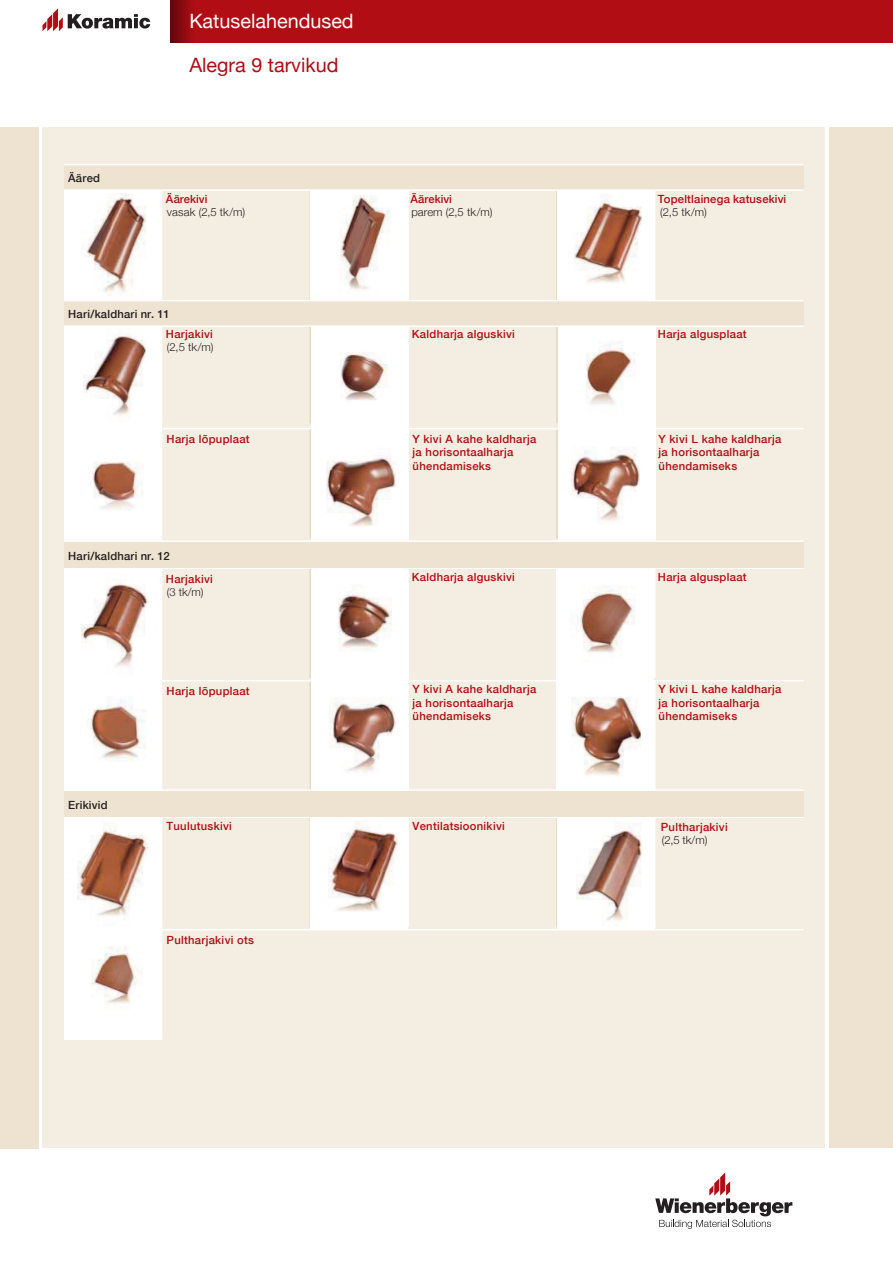
<style>
.page{position:relative;width:893px;height:1263px;background:#fff}
.page>*{position:absolute;margin:0;border:0;box-sizing:border-box;transform-origin:0 0}
.t1{font:19.8px "Helvetica Neue";color:#fff}
.t2{font:19.8px "Helvetica Neue";color:#b00d15}
.t3{font:500 11.25px/13.5px "Helvetica Neue";letter-spacing:.025em;color:#b00d15}
.t4{font:300 11.25px "Helvetica Neue";letter-spacing:.005em;color:#231f20}
.t5{font:500 11.25px "Helvetica Neue";letter-spacing:.02em;color:#231f20}
.t6{font:500 11.25px "Helvetica Neue";color:#b00d15}
</style>
<div class="page">
<div style="left:0;top:128px;width:38px;height:1021px;background:#ede3d0"></div>
<div style="left:42px;top:128px;width:783px;height:1020px;background:#f4eee2"></div>
<div style="left:829px;top:128px;width:64px;height:1020px;background:#ede3d0"></div>
<div style="left:557px;top:301px;width:247px;height:25px;background:#ede3d0"></div>
<div style="left:310px;top:301px;width:247px;height:25px;background:#ede3d0"></div>
<div style="left:64px;top:301px;width:246px;height:25px;background:#ede3d0"></div>
<div style="left:557px;top:165px;width:247px;height:25px;background:#ede3d0"></div>
<div style="left:310px;top:165px;width:247px;height:25px;background:#ede3d0"></div>
<div style="left:64px;top:165px;width:246px;height:25px;background:#ede3d0"></div>
<hr style="left:161px;top:191px;width:1px;height:109px;background:#fff">
<hr style="left:407px;top:191px;width:2px;height:109px;background:#fff">
<hr style="left:161px;top:327px;width:1px;height:96px;background:#fff">
<hr style="left:64px;top:164px;width:740px;height:1px;background:#fff">
<hr style="left:64px;top:189px;width:740px;height:2px;background:#fff">
<hr style="left:64px;top:300px;width:740px;height:1px;background:#fff">
<hr style="left:64px;top:325px;width:740px;height:2px;background:#fff">
<hr style="left:556px;top:191px;width:2px;height:109px;background:#e4d8bf">
<hr style="left:310px;top:327px;width:1px;height:96px;background:#e4d8bf">
<hr style="left:556px;top:327px;width:2px;height:96px;background:#e4d8bf">
<hr style="left:161px;top:429px;width:1px;height:109px;background:#fff">
<hr style="left:64px;top:428px;width:740px;height:1px;background:#fff">
<hr style="left:310px;top:429px;width:1px;height:109px;background:#e4d8bf">
<hr style="left:556px;top:429px;width:2px;height:109px;background:#e4d8bf">
<hr style="left:161px;top:569px;width:1px;height:109px;background:#fff">
<hr style="left:654px;top:569px;width:1px;height:109px;background:#fff">
<hr style="left:64px;top:540px;width:740px;height:2px;background:#fff">
<hr style="left:310px;top:569px;width:1px;height:109px;background:#e4d8bf">
<hr style="left:64px;top:567px;width:740px;height:2px;background:#fff">
<hr style="left:161px;top:681px;width:1px;height:109px;background:#fff">
<hr style="left:654px;top:681px;width:1px;height:109px;background:#fff">
<hr style="left:310px;top:681px;width:1px;height:109px;background:#e4d8bf">
<hr style="left:64px;top:680px;width:740px;height:1px;background:#fff">
<hr style="left:64px;top:789px;width:740px;height:2px;background:#fff">
<hr style="left:64px;top:816px;width:740px;height:2px;background:#fff">
<div style="left:557px;top:791px;width:247px;height:26px;background:#ede3d0"></div>
<div style="left:310px;top:791px;width:247px;height:26px;background:#ede3d0"></div>
<div style="left:64px;top:791px;width:246px;height:26px;background:#ede3d0"></div>
<hr style="left:161px;top:818px;width:1px;height:109px;background:#fff">
<hr style="left:407px;top:818px;width:2px;height:109px;background:#fff">
<hr style="left:310px;top:818px;width:1px;height:109px;background:#e4d8bf">
<hr style="left:556px;top:818px;width:2px;height:109px;background:#e4d8bf">
<hr style="left:161px;top:930px;width:1px;height:109px;background:#fff">
<hr style="left:64px;top:929px;width:740px;height:1px;background:#fff">
<div style="left:557px;top:542px;width:247px;height:26px;background:#ede3d0"></div>
<div style="left:310px;top:542px;width:247px;height:26px;background:#ede3d0"></div>
<div style="left:64px;top:542px;width:246px;height:26px;background:#ede3d0"></div>
<div style="left:171px;top:0;width:722px;height:43px;background:#b00d15"></div>
<svg style="left:171px;top:0;width:20px;height:43px"></svg>
<svg style="left:43px;top:8px;width:107px;height:23px"></svg>
<svg style="left:655px;top:1172px;width:137px;height:57px"></svg>
<div style="left:64px;top:817px;width:97px;height:222px;background:#fff"></div>
<img style="left:78px;top:822px;width:69px;height:94px">
<img style="left:92px;top:947px;width:47px;height:58px">
<div style="left:64px;top:569px;width:97px;height:221px;background:#fff"></div>
<div style="left:312px;top:569px;width:97px;height:221px;background:#fff"></div>
<div style="left:556px;top:569px;width:98px;height:221px;background:#fff"></div>
<div style="left:64px;top:326px;width:97px;height:215px;background:#fff"></div>
<div style="left:311px;top:326px;width:98px;height:215px;background:#fff"></div>
<div style="left:558px;top:326px;width:98px;height:215px;background:#fff"></div>
<img style="left:81px;top:581px;width:68px;height:86px">
<img style="left:90px;top:700px;width:56px;height:62px">
<img style="left:84px;top:334px;width:62px;height:82px">
<img style="left:93px;top:461px;width:50px;height:49px">
<img style="left:340px;top:352px;width:47px;height:48px">
<img style="left:586px;top:342px;width:49px;height:63px">
<img style="left:327px;top:455px;width:68px;height:71px">
<img style="left:572px;top:447px;width:68px;height:77px">
<img style="left:338px;top:590px;width:54px;height:61px">
<img style="left:580px;top:586px;width:55px;height:67px">
<img style="left:329px;top:698px;width:67px;height:75px">
<img style="left:571px;top:696px;width:69px;height:80px">
<div style="left:311px;top:818px;width:97px;height:112px;background:#fff"></div>
<div style="left:557px;top:817px;width:98px;height:113px;background:#fff"></div>
<div style="left:310px;top:190px;width:98px;height:110px;background:#fff"></div>
<div style="left:64px;top:190px;width:97px;height:111px;background:#fff"></div>
<div style="left:557px;top:190px;width:98px;height:111px;background:#fff"></div>
<img style="left:86px;top:193px;width:60px;height:103px">
<img style="left:340px;top:195px;width:50px;height:95px">
<img style="left:574px;top:199px;width:68px;height:84px">
<img style="left:329px;top:822px;width:69px;height:90px">
<img style="left:576px;top:823px;width:66px;height:98px">
<p class="t5" style="left:68px;top:169px;width:33px">Ääred</p>
<h1 class="t1" style="left:189px;top:4px;width:166px">Katuselahendused</h1>
<h1 class="t2" style="left:189px;top:48px;width:151px">Alegra 9 tarvikud</h1>
<p class="t6" style="left:166px;top:190px;width:43px">Äärekivi</p>
<p class="t4" style="left:167px;top:203px;width:80px">vasak (2,5 tk/m)</p>
<p class="t5" style="left:68px;top:305px;width:103px">Hari/kaldhari nr. 11</p>
<p class="t3" style="left:166px;top:327px;width:48px">Harjakivi</p>
<p class="t4" style="left:167px;top:338px;width:48px">(2,5 tk/m)</p>
<p class="t6" style="left:410px;top:190px;width:43px">Äärekivi</p>
<p class="t4" style="left:411px;top:203px;width:82px">parem (2,5 tk/m)</p>
<p class="t3" style="left:658px;top:192px;width:130px">Topeltlainega katusekivi</p>
<p class="t4" style="left:660px;top:203px;width:48px">(2,5 tk/m)</p>
<p class="t3" style="left:412px;top:327px;width:104px">Kaldharja alguskivi</p>
<p class="t3" style="left:658px;top:327px;width:90px">Harja algusplaat</p>
<p class="t3" style="left:167px;top:432px;width:85px">Harja lõpuplaat</p>
<p class="t3" style="left:413px;top:432px;width:125px">Y kivi A kahe kaldharja ja horisontaalharja ühendamiseks</p>
<p class="t3" style="left:659px;top:432px;width:124px">Y kivi L kahe kaldharja ja horisontaalharja ühendamiseks</p>
<p class="t5" style="left:68px;top:547px;width:103px">Hari/kaldhari nr. 12</p>
<p class="t3" style="left:166px;top:571px;width:48px">Harjakivi</p>
<p class="t4" style="left:167px;top:583px;width:38px">(3 tk/m)</p>
<p class="t3" style="left:412px;top:570px;width:104px">Kaldharja alguskivi</p>
<p class="t3" style="left:658px;top:570px;width:90px">Harja algusplaat</p>
<p class="t5" style="left:68px;top:796px;width:41px">Erikivid</p>
<p class="t3" style="left:167px;top:684px;width:85px">Harja lõpuplaat</p>
<p class="t3" style="left:413px;top:682px;width:125px">Y kivi A kahe kaldharja ja horisontaalharja ühendamiseks</p>
<p class="t3" style="left:659px;top:682px;width:124px">Y kivi L kahe kaldharja ja horisontaalharja ühendamiseks</p>
<p class="t3" style="left:167px;top:819px;width:67px">Tuulutuskivi</p>
<p class="t3" style="left:413px;top:819px;width:94px">Ventilatsioonikivi</p>
<p class="t3" style="left:661px;top:819px;width:68px">Pultharjakivi</p>
<p class="t4" style="left:662px;top:831px;width:47px">(2,5 tk/m)</p>
<p class="t3" style="left:167px;top:933px;width:89px">Pultharjakivi ots</p>
</div>
